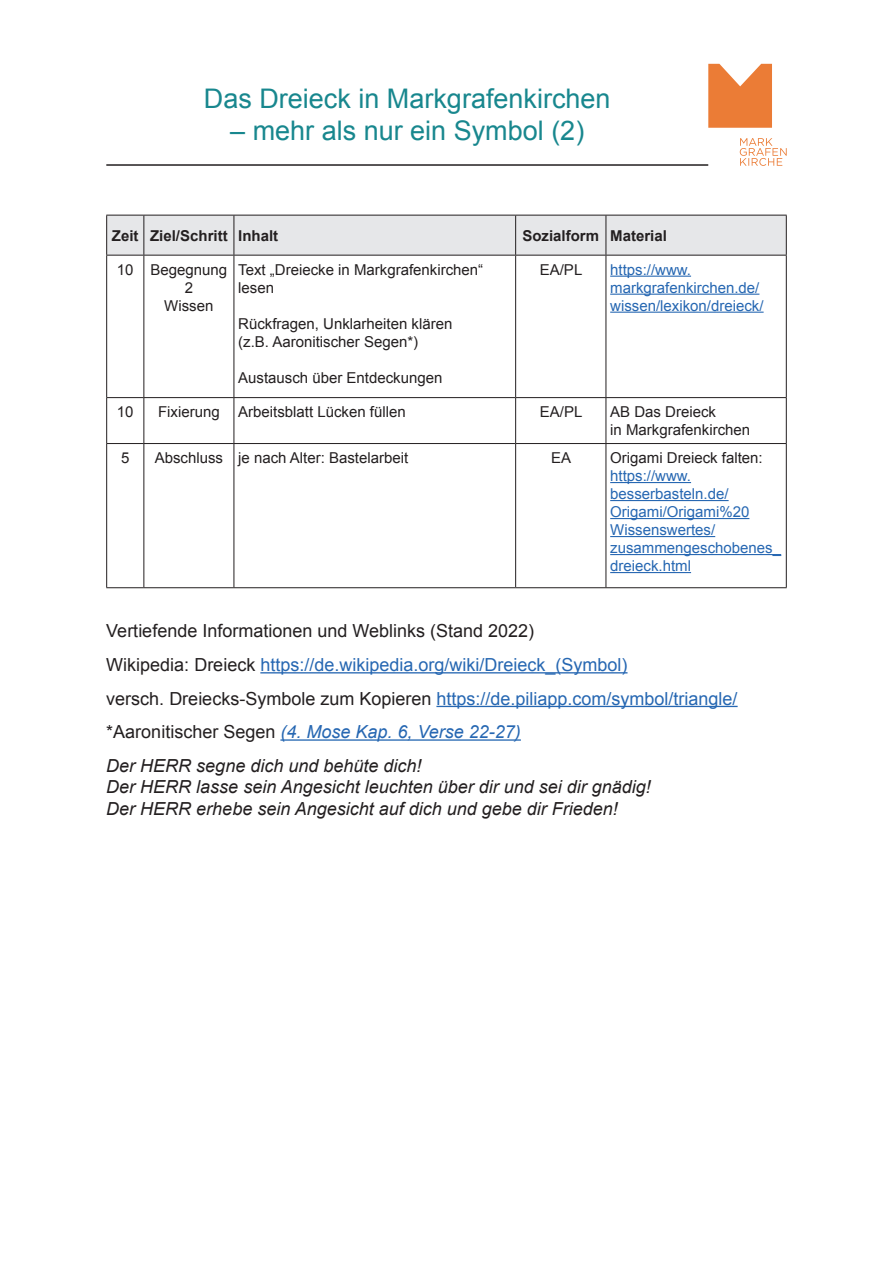
<style>
.page{position:relative;width:893px;height:1263px;background:#fff}
.page>*{position:absolute;margin:0;border:0;box-sizing:border-box;transform-origin:0 0}
.t1{font:27px "Arial";color:#18878e}
.t2{font:18px/33.6px "Arial";color:#231f20}
.t3{font:italic 18px/21.6px "Arial";color:#231f20}
.t4{font:15px/18px "Arial";color:#231f20}
.t5{font:15px/18px "Arial";color:#2667b2}
.t6{font:700 15px "Arial";color:#231f20}
.s1{color:#2667b2}
.s2{font-style:italic;color:#2667b2}
.s3{font-style:italic}
</style>
<div class="page">
<svg style="left:708px;top:64px;width:64px;height:64px"></svg>
<svg style="left:740px;top:138px;width:47px;height:28px"></svg>
<hr style="left:106px;top:164px;width:602px;height:2px;background:#231f20">
<hr style="left:260px;top:672px;width:367px;height:1px;background:#2667b2">
<hr style="left:436px;top:706px;width:302px;height:1px;background:#2667b2">
<hr style="left:280px;top:739px;width:241px;height:2px;background:#2667b2">
<div style="left:107px;top:216px;width:679px;height:39px;background:#e6e7e9"></div>
<hr style="left:106px;top:255px;width:1px;height:142px;background:#231f20">
<hr style="left:143px;top:255px;width:1px;height:142px;background:#231f20">
<hr style="left:234px;top:255px;width:1px;height:142px;background:#231f20">
<hr style="left:515px;top:255px;width:1px;height:142px;background:#231f20">
<hr style="left:606px;top:255px;width:1px;height:142px;background:#231f20">
<hr style="left:786px;top:255px;width:1px;height:142px;background:#231f20">
<hr style="left:106px;top:397px;width:38px;height:1px;background:#231f20">
<hr style="left:106px;top:398px;width:1px;height:45px;background:#231f20">
<hr style="left:144px;top:397px;width:90px;height:1px;background:#231f20">
<hr style="left:143px;top:398px;width:1px;height:45px;background:#231f20">
<hr style="left:234px;top:397px;width:282px;height:1px;background:#231f20">
<hr style="left:234px;top:398px;width:1px;height:45px;background:#231f20">
<hr style="left:516px;top:397px;width:90px;height:1px;background:#231f20">
<hr style="left:515px;top:398px;width:1px;height:45px;background:#231f20">
<hr style="left:606px;top:397px;width:181px;height:1px;background:#231f20">
<hr style="left:606px;top:398px;width:1px;height:45px;background:#231f20">
<hr style="left:786px;top:398px;width:1px;height:45px;background:#231f20">
<hr style="left:106px;top:443px;width:38px;height:1px;background:#231f20">
<hr style="left:106px;top:444px;width:1px;height:143px;background:#231f20">
<hr style="left:144px;top:443px;width:90px;height:1px;background:#231f20">
<hr style="left:143px;top:444px;width:1px;height:143px;background:#231f20">
<hr style="left:234px;top:443px;width:282px;height:1px;background:#231f20">
<hr style="left:234px;top:444px;width:1px;height:143px;background:#231f20">
<hr style="left:516px;top:443px;width:90px;height:1px;background:#231f20">
<hr style="left:515px;top:444px;width:1px;height:143px;background:#231f20">
<hr style="left:606px;top:443px;width:181px;height:1px;background:#231f20">
<hr style="left:606px;top:444px;width:1px;height:143px;background:#231f20">
<hr style="left:786px;top:444px;width:1px;height:143px;background:#231f20">
<hr style="left:106px;top:587px;width:38px;height:1px;background:#231f20">
<hr style="left:144px;top:587px;width:90px;height:1px;background:#231f20">
<hr style="left:234px;top:587px;width:282px;height:1px;background:#231f20">
<hr style="left:516px;top:587px;width:90px;height:1px;background:#231f20">
<hr style="left:606px;top:587px;width:181px;height:1px;background:#231f20">
<hr style="left:106px;top:215px;width:38px;height:1px;background:#231f20">
<hr style="left:106px;top:215px;width:1px;height:40px;background:#231f20">
<hr style="left:144px;top:215px;width:90px;height:1px;background:#231f20">
<hr style="left:143px;top:215px;width:1px;height:40px;background:#231f20">
<hr style="left:234px;top:215px;width:282px;height:1px;background:#231f20">
<hr style="left:234px;top:215px;width:1px;height:40px;background:#231f20">
<hr style="left:516px;top:215px;width:90px;height:1px;background:#231f20">
<hr style="left:515px;top:215px;width:1px;height:40px;background:#231f20">
<hr style="left:606px;top:215px;width:181px;height:1px;background:#231f20">
<hr style="left:606px;top:215px;width:1px;height:40px;background:#231f20">
<hr style="left:786px;top:215px;width:1px;height:40px;background:#231f20">
<hr style="left:106px;top:255px;width:38px;height:1px;background:#231f20">
<hr style="left:144px;top:255px;width:90px;height:1px;background:#231f20">
<hr style="left:234px;top:255px;width:282px;height:1px;background:#231f20">
<hr style="left:516px;top:255px;width:90px;height:1px;background:#231f20">
<hr style="left:606px;top:255px;width:181px;height:1px;background:#231f20">
<hr style="left:610px;top:276px;width:81px;height:1px;background:#2667b2">
<hr style="left:610px;top:294px;width:149px;height:1px;background:#2667b2">
<hr style="left:610px;top:312px;width:154px;height:1px;background:#2667b2">
<hr style="left:610px;top:482px;width:81px;height:1px;background:#2667b2">
<hr style="left:610px;top:500px;width:119px;height:1px;background:#2667b2">
<hr style="left:610px;top:518px;width:139px;height:1px;background:#2667b2">
<hr style="left:610px;top:536px;width:105px;height:1px;background:#2667b2">
<hr style="left:610px;top:554px;width:171px;height:1px;background:#2667b2">
<hr style="left:610px;top:572px;width:81px;height:1px;background:#2667b2">
<h1 class="t1" style="left:204px;top:80px;width:408px">Das Dreieck in Markgrafenkirchen</h1>
<h1 class="t1" style="left:230px;top:113px;width:356px">– mehr als nur ein Symbol (2)</h1>
<p class="t6" style="left:112px;top:225px;width:168px">Zeit Ziel/Schritt Inhalt</p>
<p class="t6" style="left:522px;top:225px;width:146px">Sozialform Material</p>
<p class="t4" style="left:117px;top:260px;width:112px">10 Begegnung</p>
<p class="t4" style="left:185px;top:278px;width:10px">2</p>
<p class="t4" style="left:164px;top:296px;width:51px">Wissen</p>
<p class="t4" style="left:540px;top:260px;width:44px">EA/PL</p>
<p class="t5" style="left:610px;top:260px;width:155px">https://www. markgrafenkirchen.de/ wissen/lexikon/dreieck/</p>
<p class="t4" style="left:238px;top:260px;width:247px">Text „Dreiecke in Markgrafenkirchen“ lesen</p>
<p class="t4" style="left:238px;top:314px;width:216px">Rückfragen, Unklarheiten klären (z.B. Aaronitischer Segen*)</p>
<p class="t4" style="left:238px;top:368px;width:206px">Austausch über Entdeckungen</p>
<p class="t4" style="left:117px;top:403px;width:18px">10</p>
<p class="t4" style="left:158px;top:403px;width:249px">Fixierung Arbeitsblatt Lücken füllen</p>
<p class="t4" style="left:540px;top:403px;width:44px">EA/PL</p>
<p class="t4" style="left:610px;top:403px;width:142px">AB Das Dreieck<br>in Markgrafenkirchen</p>
<p class="t4" style="left:121px;top:449px;width:10px">5</p>
<p class="t4" style="left:155px;top:449px;width:255px">Abschluss je nach Alter: Bastelarbeit</p>
<p class="t4" style="left:551px;top:449px;width:22px">EA</p>
<p class="t4" style="left:610px;top:449px;width:154px">Origami Dreieck falten:</p>
<p class="t5" style="left:610px;top:467px;width:172px">https://www. besserbasteln.de/<br>Origami/Origami%20<br>Wissenswertes/ zusammengeschobenes_ dreieck.html</p>
<p class="t2" style="left:106px;top:614px;width:633px">Vertiefende Informationen und Weblinks (Stand 2022)<br>Wikipedia: Dreieck <span class="s1">https://de.wikipedia.org/wiki/Dreieck_(Symbol)<br></span>versch. Dreiecks-Symbole zum Kopieren <span class="s1">https://de.piliapp.com/symbol/triangle/ </span>*Aaronitischer Segen <span class="s2">(4. Mose Kap. 6, Verse 22-27)<br></span><span class="s3">Der HERR segne dich und behüte dich!</span></p>
<p class="t3" style="left:106px;top:776px;width:546px">Der HERR lasse sein Angesicht leuchten über dir und sei dir gnädig!<br>Der HERR erhebe sein Angesicht auf dich und gebe dir Frieden!</p>
</div>
